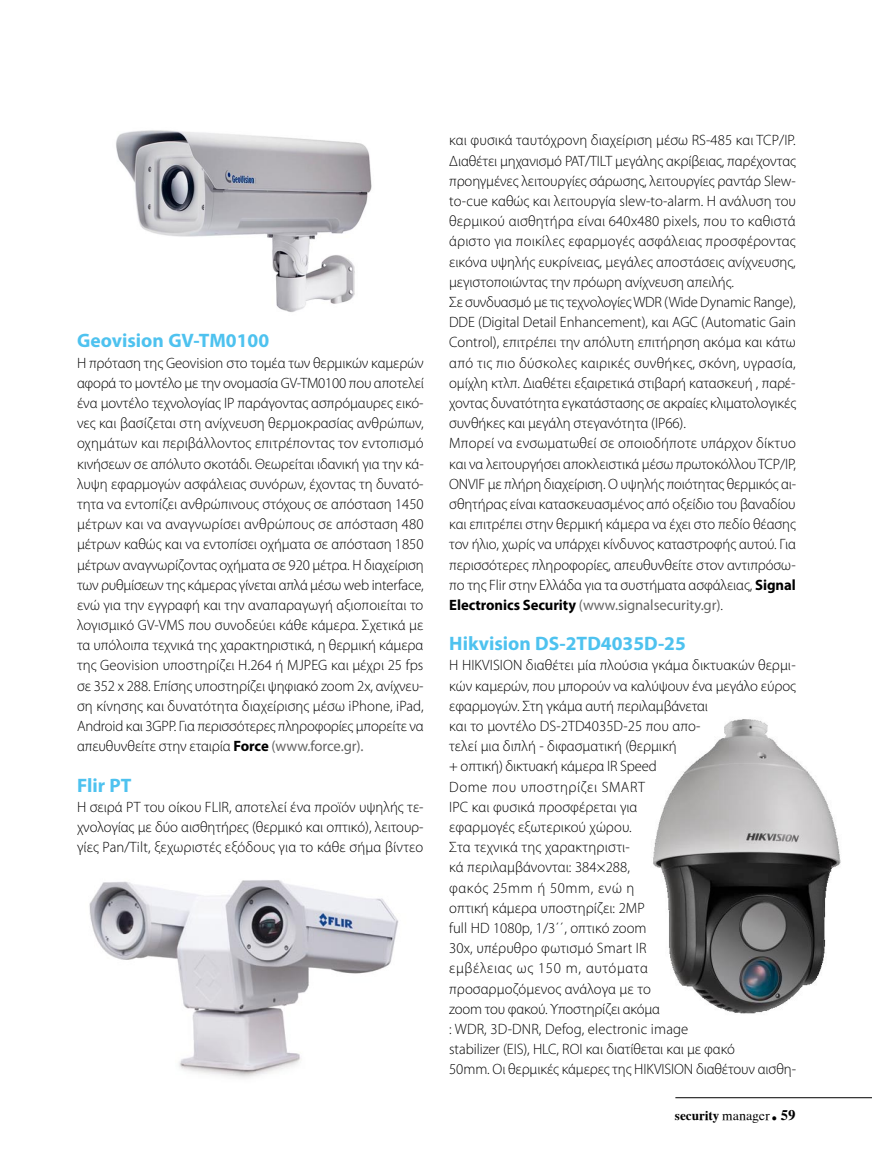
<style>
.page{position:relative;width:872px;height:1149px;background:#fff}
.page>*{position:absolute;margin:0;border:0;box-sizing:border-box;transform-origin:0 0}
.t1{font:700 19.5px "Myriad Pro";color:#4ec2ef}
.t2{font:300 15px/20.1px "Myriad Pro";letter-spacing:-.005em;color:#000;text-align:justify}
.t3{font:13.5px "UB Times Bold";color:#000}
.s1{font-weight:700}
.s2{font-weight:400;color:#646463}
.s3{font-family:"UB Times"}
.s4{font-size:24px}
.s5{font-size:15px}
</style>
<div class="page">
<hr style="left:675px;top:1097px;width:197px;height:1px;background:#000">
<img style="left:89px;top:880px;width:310px;height:198px">
<img style="left:116px;top:130px;width:256px;height:182px">
<img style="left:653px;top:719px;width:188px;height:295px">
<h1 class="t1" style="left:77px;top:328px;width:194px">Geovision GV-TM0100</h1>
<p class="t2" style="left:77px;top:352px;width:348px">Η πρόταση της Geovision στο τομέα των θερμικών καμερών αφορά το μοντέλο με την ονομασία GV-TM0100 που αποτελεί ένα μοντέλο τεχνολογίας IP παράγοντας ασπρόμαυρες εικό&shy;νες και βασίζεται στη ανίχνευση θερμοκρασίας ανθρώπων, οχημάτων και περιβάλλοντος επιτρέποντας τον εντοπισμό κινήσεων σε απόλυτο σκοτάδι. Θεωρείται ιδανική για την κά&shy;λυψη εφαρμογών ασφάλειας συνόρων, έχοντας τη δυνατό&shy;τητα να εντοπίζει ανθρώπινους στόχους σε απόσταση 1450 μέτρων και να αναγνωρίσει ανθρώπους σε απόσταση 480 μέτρων καθώς και να εντοπίσει οχήματα σε απόσταση 1850 μέτρων αναγνωρίζοντας οχήματα σε 920 μέτρα. Η διαχείριση των ρυθμίσεων της κάμερας γίνεται απλά μέσω web interface, ενώ για την εγγραφή και την αναπαραγωγή αξιοποιείται το λογισμικό GV-VMS που συνοδεύει κάθε κάμερα. Σχετικά με τα υπόλοιπα τεχνικά της χαρακτηριστικά, η θερμική κάμερα της Geovision υποστηρίζει H.264 ή MJPEG και μέχρι 25 fps σε 352 x 288. Επίσης υποστηρίζει ψηφιακό zoom 2x, ανίχνευ&shy;ση κίνησης και δυνατότητα διαχείρισης μέσω iPhone, iPad, Android και 3GPP. Για περισσότερες πληροφορίες μπορείτε να απευθυνθείτε στην εταιρία <span class="s1">Force</span> <span class="s2">(www.force.gr).</span></p>
<h1 class="t1" style="left:77px;top:772px;width:56px">Flir PT</h1>
<p class="t2" style="left:77px;top:796px;width:348px">Η σειρά PT του οίκου FLIR, αποτελεί ένα προϊόν υψηλής τε&shy;χνολογίας με δύο αισθητήρες (θερμικό και οπτικό), λειτουρ&shy;γίες Pan/Tilt, ξεχωριστές εξόδους για το κάθε σήμα βίντεο</p>
<p class="t2" style="left:449px;top:130px;width:348px;text-align:left">και φυσικά ταυτόχρονη διαχείριση μέσω RS-485 και TCP/IP.<br>Διαθέτει μηχανισμό PAT/TILT μεγάλης ακρίβειας, παρέχοντας προηγμένες λειτουργίες σάρωσης, λειτουργίες ραντάρ Slew&shy;to-cue καθώς και λειτουργία slew-to-alarm. H ανάλυση του θερμικού αισθητήρα είναι 640x480 pixels, που το καθιστά άριστο για ποικίλες εφαρμογές ασφάλειας προσφέροντας εικόνα υψηλής ευκρίνειας, μεγάλες αποστάσεις ανίχνευσης, μεγιστοποιώντας την πρόωρη ανίχνευση απειλής.<br>Σε συνδυασμό με τις τεχνολογίες WDR (Wide Dynamic Range), DDE (Digital Detail Enhancement), και AGC (Automatic Gain Control), επιτρέπει την απόλυτη επιτήρηση ακόμα και κάτω από τις πιο δύσκολες καιρικές συνθήκες, σκόνη, υγρασία, ομίχλη κτλπ. Διαθέτει εξαιρετικά στιβαρή κατασκευή , παρέ&shy;χοντας δυνατότητα εγκατάστασης σε ακραίες κλιματολογικές συνθήκες και μεγάλη στεγανότητα (ΙΡ66).<br>Μπορεί να ενσωματωθεί σε οποιοδήποτε υπάρχον δίκτυο και να λειτουργήσει αποκλειστικά μέσω πρωτοκόλλου TCP/IP, ONVIF με πλήρη διαχείριση. Ο υψηλής ποιότητας θερμικός αι&shy;σθητήρας είναι κατασκευασμένος από οξείδιο του βαναδίου και επιτρέπει στην θερμική κάμερα να έχει στο πεδίο θέασης τον ήλιο, χωρίς να υπάρχει κίνδυνος καταστροφής αυτού. Για περισσότερες πληροφορίες, απευθυνθείτε στον αντιπρόσω&shy;πο της Flir στην Ελλάδα για τα συστήματα ασφάλειας, <span class="s1">Signal Electronics Security</span> <span class="s2">(www.signalsecurity.gr)</span>.</p>
<h1 class="t1" style="left:449px;top:630px;width:238px">Hikvision DS-2TD4035D-25</h1>
<p class="t2" style="left:449px;top:655px;width:348px;text-align:left">Η HIKVISION διαθέτει μία πλούσια γκάμα δικτυακών θερμι&shy;κών καμερών, που μπορούν να καλύψουν ένα μεγάλο εύρος εφαρμογών. Στη γκάμα αυτή περιλαμβάνεται<br>και το μοντέλο DS-2TD4035D-25 που απο-<br>τελεί μια διπλή - διφασματική (θερμική<br>+ οπτική) δικτυακή κάμερα IR Speed<br>Dome που υποστηρίζει SMART<br>IPC και φυσικά προσφέρεται για<br>εφαρμογές εξωτερικού χώρου.<br>Στα τεχνικά της χαρακτηριστι-<br>κά περιλαμβάνονται: 384×288,<br>φακός 25mm ή 50mm, ενώ η<br>οπτική κάμερα υποστηρίζει: 2MP<br>full HD 1080p, 1/3΄΄, οπτικό zoom<br>30x, υπέρυθρο φωτισμό Smart IR<br>εμβέλειας ως 150 m, αυτόματα<br>προσαρμοζόμενος ανάλογα με το<br>zoom του φακού. Υποστηρίζει ακόμα<br>: WDR, 3D-DNR, Defog, electronic image<br>stabilizer (EIS), HLC, ROI και διατίθεται και με φακό<br>50mm. Οι θερμικές κάμερες της HIKVISION διαθέτουν αισθη-</p>
<p class="t3" style="left:674px;top:1107px;width:122px">security <span class="s3">manager</span><span class="s4">.</span> <span class="s5">59</span></p>
</div>
